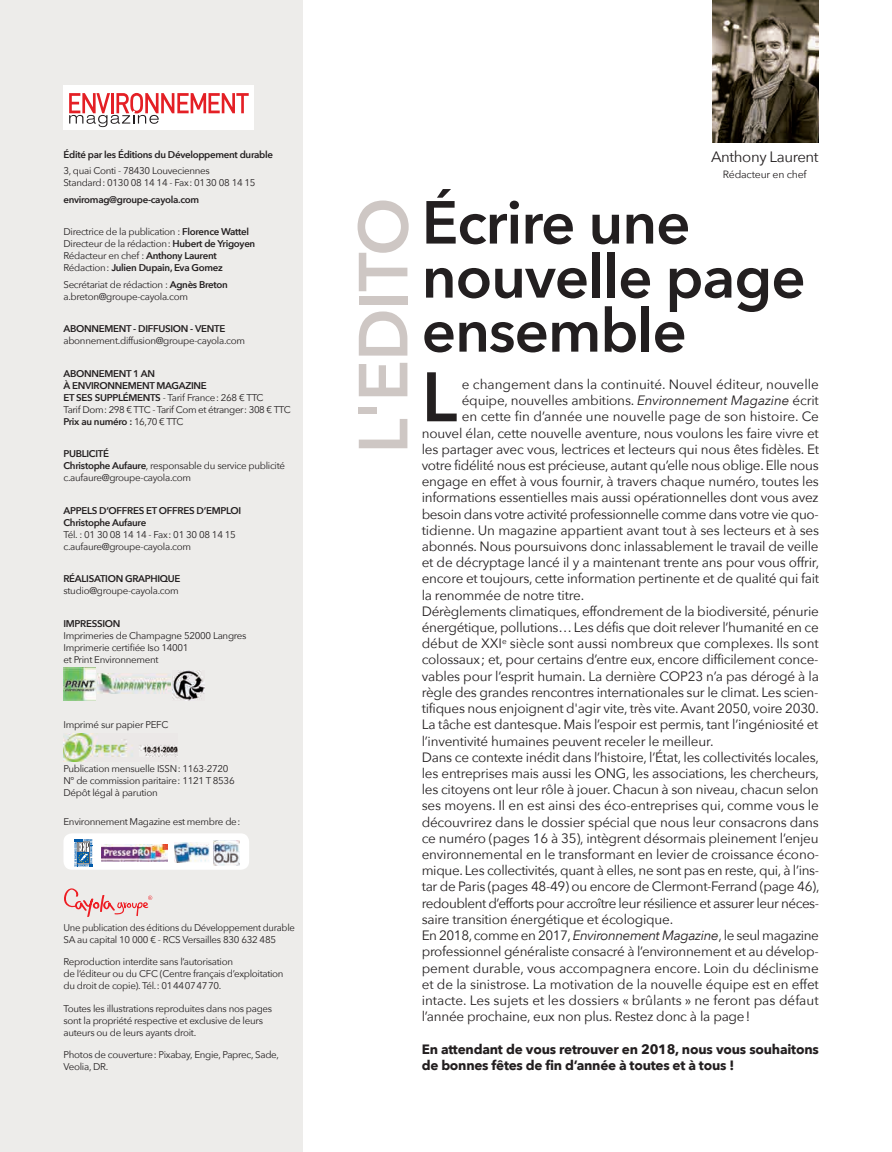
<style>
.page{position:relative;width:892px;height:1152px;background:#fff}
.page>*{position:absolute;margin:0;border:0;box-sizing:border-box;transform-origin:0 0}
.t1{font:600 69.15px "Avenir Next";color:#231f20}
.t2{font:600 68.7px "Avenir Next";letter-spacing:-.02em;color:#cec7c4}
.t3{font:600 60px/54px "Avenir Next";letter-spacing:-.02em;color:#231f20}
.t4{font:15px "Avenir Next";letter-spacing:-.03em;color:#231f20}
.t5{font:13.5px "Avenir Next";letter-spacing:-.02em;color:#231f20}
.t6{font:13.5px "Avenir Next";color:#231f20}
.t7{font:700 13.5px/16.2px "Avenir Next";letter-spacing:-.015em;color:#231f20}
.t8{font:10.5px "Avenir Next";letter-spacing:-.02em;color:#231f20}
.t9{font:9.75px/12px "Avenir Next";letter-spacing:-.03em;color:#231f20}
.t10{font:600 9.75px/12px "Avenir Next";letter-spacing:-.03em;color:#231f20}
.s1{font-weight:600}
.s2{font-style:italic}
</style>
<div class="page">
<div style="left:0;top:0;width:302px;height:1151px;background:#edecea"></div>
<div style="left:63px;top:86px;width:191px;height:44px;background:#fff"></div>
<svg style="left:69px;top:93px;width:179px;height:34px"></svg>
<img style="left:63px;top:667px;width:33px;height:33px">
<img style="left:172px;top:670px;width:32px;height:30px">
<img style="left:97px;top:673px;width:73px;height:20px">
<img style="left:63px;top:733px;width:115px;height:27px">
<div style="left:63px;top:833px;width:186px;height:36px;background:#fff;border-radius:9px"></div>
<img style="left:213px;top:840px;width:26px;height:25px">
<img style="left:174px;top:842px;width:35px;height:20px">
<svg style="left:74px;top:839px;width:18px;height:27px"></svg>
<img style="left:101px;top:844px;width:66px;height:17px">
<svg style="left:64px;top:888px;width:88px;height:29px"></svg>
<img style="left:712px;top:0;width:106px;height:142px">
<p class="t10" style="left:63px;top:149px;width:211px">Édité par les Éditions du Développement durable</p>
<p class="t9" style="left:63px;top:165px;width:193px">3, quai Conti - 78430 Louveciennes<br>Standard : 0130 08 14 14 - Fax : 01 30 08 14 15</p>
<p class="t10" style="left:63px;top:193px;width:137px">enviromag@groupe-cayola.com</p>
<p class="t9" style="left:63px;top:226px;width:193px">Directrice de la publication : <span class="s1">Florence Wattel </span>Directeur de la rédaction : <span class="s1">Hubert de Yrigoyen </span>Rédacteur en chef : <span class="s1">Anthony Laurent </span>Rédaction : <span class="s1">Julien Dupain, Eva Gomez</span></p>
<p class="t9" style="left:63px;top:278px;width:166px">Secrétariat de rédaction : <span class="s1">Agnès Breton </span>a.breton@groupe-cayola.com</p>
<p class="t10" style="left:63px;top:322px;width:163px">ABONNEMENT - DIFFUSION - VENTE</p>
<p class="t9" style="left:63px;top:334px;width:183px">abonnement.diffusion@groupe-cayola.com</p>
<p class="t9" style="left:63px;top:367px;width:229px"><span class="s1">ABONNEMENT 1 AN<br>À ENVIRONNEMENT MAGAZINE<br>ET SES SUPPLÉMENTS</span> - Tarif France : 268 € TTC<br>Tarif Dom : 298 € TTC - Tarif Com et étranger : 308 € TTC<br><span class="s1">Prix au numéro :</span> 16,70 € TTC</p>
<p class="t9" style="left:63px;top:447px;width:223px"><span class="s1">PUBLICITÉ<br>Christophe Aufaure</span>, responsable du service publicité c.aufaure@groupe-cayola.com</p>
<p class="t10" style="left:63px;top:504px;width:179px">APPELS D’OFFRES ET OFFRES D’EMPLOI<br>Christophe Aufaure</p>
<p class="t9" style="left:63px;top:528px;width:174px">Tél. : 01 30 08 14 14 - Fax : 01 30 08 14 15 c.aufaure@groupe-cayola.com</p>
<p class="t10" style="left:63px;top:572px;width:119px">RÉALISATION GRAPHIQUE</p>
<p class="t9" style="left:63px;top:585px;width:117px">studio@groupe-cayola.com</p>
<p class="t10" style="left:63px;top:617px;width:58px">IMPRESSION</p>
<p class="t9" style="left:63px;top:629px;width:184px">Imprimeries de Champagne 52000 Langres<br>Imprimerie certifiée Iso 14001<br>et Print Environnement</p>
<p class="t9" style="left:63px;top:718px;width:106px">Imprimé sur papier PEFC</p>
<p class="t9" style="left:63px;top:762px;width:173px">Publication mensuelle ISSN : 1163-2720<br>N° de commission paritaire : 1121 T 8536<br>Dépôt légal à parution</p>
<p class="t9" style="left:63px;top:815px;width:178px">Environnement Magazine est membre de :</p>
<p class="t9" style="left:63px;top:920px;width:233px">Une publication des éditions du Développement durable<br>SA au capital 10 000 € - RCS Versailles 830 632 485</p>
<p class="t9" style="left:63px;top:955px;width:221px">Reproduction interdite sans l’autorisation<br>de l’éditeur ou du CFC (Centre français d’exploitation du droit de copie). Tél. : 01 44 07 47 70.</p>
<p class="t9" style="left:63px;top:1001px;width:210px">Toutes les illustrations reproduites dans nos pages sont la propriété respective et exclusive de leurs auteurs ou de leurs ayants droit.</p>
<p class="t9" style="left:63px;top:1048px;width:217px">Photos de couverture : Pixabay, Engie, Paprec, Sade,<br>Veolia, DR.</p>
<p class="t4" style="left:710px;top:148px;width:109px">Anthony Laurent</p>
<p class="t8" style="left:722px;top:168px;width:85px">Rédacteur en chef</p>
<h2 class="t2" style="left:341px;top:453px;width:257px;rotate:-90deg">L'EDITO</h2>
<h3 class="t3" style="left:421px;top:195px;width:385px">Écrire une nouvelle page ensemble</h3>
<h1 class="t1" style="left:421px;top:355px;width:37px">L</h1>
<p class="t5" style="left:461px;top:376px;width:358px">e changement dans la continuité. Nouvel éditeur, nouvelle</p>
<p class="t5" style="left:461px;top:392px;width:358px">équipe, nouvelles ambitions. <span class="s2">Environnement Magazine</span> écrit</p>
<p class="t6" style="left:461px;top:408px;width:358px">en cette fin d’année une nouvelle page de son histoire. Ce</p>
<p class="t5" style="left:421px;top:424px;width:398px">nouvel élan, cette nouvelle aventure, nous voulons les faire vivre et</p>
<p class="t5" style="left:421px;top:441px;width:399px">les partager avec vous, lectrices et lecteurs qui nous êtes fidèles. Et</p>
<p class="t5" style="left:421px;top:457px;width:398px">votre fidélité nous est précieuse, autant qu’elle nous oblige. Elle nous</p>
<p class="t5" style="left:421px;top:473px;width:398px">engage en effet à vous fournir, à travers chaque numéro, toutes les</p>
<p class="t5" style="left:421px;top:489px;width:398px">informations essentielles mais aussi opérationnelles dont vous avez</p>
<p class="t5" style="left:421px;top:505px;width:398px">besoin dans votre activité professionnelle comme dans votre vie quo-</p>
<p class="t5" style="left:421px;top:522px;width:399px">tidienne. Un magazine appartient avant tout à ses lecteurs et à ses</p>
<p class="t5" style="left:421px;top:538px;width:398px">abonnés. Nous poursuivons donc inlassablement le travail de veille</p>
<p class="t5" style="left:421px;top:554px;width:399px">et de décryptage lancé il y a maintenant trente ans pour vous offrir,</p>
<p class="t5" style="left:421px;top:570px;width:399px">encore et toujours, cette information pertinente et de qualité qui fait</p>
<p class="t5" style="left:421px;top:586px;width:164px">la renommée de notre titre.</p>
<p class="t5" style="left:421px;top:603px;width:398px">Dérèglements climatiques, effondrement de la biodiversité, pénurie</p>
<p class="t5" style="left:421px;top:619px;width:398px">énergétique, pollutions… Les défis que doit relever l’humanité en ce</p>
<p class="t5" style="left:421px;top:635px;width:398px">début de XXI<sup>e</sup> siècle sont aussi nombreux que complexes. Ils sont</p>
<p class="t5" style="left:421px;top:651px;width:398px">colossaux ; et, pour certains d’entre eux, encore difficilement conce-</p>
<p class="t5" style="left:421px;top:667px;width:398px">vables pour l’esprit humain. La dernière COP23 n’a pas dérogé à la</p>
<p class="t5" style="left:421px;top:684px;width:398px">règle des grandes rencontres internationales sur le climat. Les scien-</p>
<p class="t5" style="left:421px;top:700px;width:398px">tifiques nous enjoignent d'agir vite, très vite. Avant 2050, voire 2030.</p>
<p class="t5" style="left:421px;top:716px;width:398px">La tâche est dantesque. Mais l’espoir est permis, tant l’ingéniosité et</p>
<p class="t5" style="left:421px;top:732px;width:293px">l’inventivité humaines peuvent receler le meilleur.</p>
<p class="t5" style="left:421px;top:748px;width:398px">Dans ce contexte inédit dans l’histoire, l’État, les collectivités locales,</p>
<p class="t5" style="left:421px;top:765px;width:399px">les entreprises mais aussi les ONG, les associations, les chercheurs,</p>
<p class="t5" style="left:421px;top:781px;width:398px">les citoyens ont leur rôle à jouer. Chacun à son niveau, chacun selon</p>
<p class="t5" style="left:421px;top:797px;width:398px">ses moyens. Il en est ainsi des éco-entreprises qui, comme vous le</p>
<p class="t5" style="left:421px;top:813px;width:398px">découvrirez dans le dossier spécial que nous leur consacrons dans</p>
<p class="t5" style="left:421px;top:829px;width:398px">ce numéro (pages 16 à 35), intègrent désormais pleinement l’enjeu</p>
<p class="t5" style="left:421px;top:846px;width:398px">environnemental en le transformant en levier de croissance écono-</p>
<p class="t5" style="left:421px;top:862px;width:399px">mique. Les collectivités, quant à elles, ne sont pas en reste, qui, à l’ins-</p>
<p class="t5" style="left:421px;top:878px;width:399px">tar de Paris (pages 48-49) ou encore de Clermont-Ferrand (page 46),</p>
<p class="t5" style="left:421px;top:894px;width:399px">redoublent d’efforts pour accroître leur résilience et assurer leur néces-</p>
<p class="t5" style="left:421px;top:910px;width:253px">saire transition énergétique et écologique.</p>
<p class="t5" style="left:421px;top:927px;width:398px">En 2018, comme en 2017, <span class="s2">Environnement Magazine</span>, le seul magazine</p>
<p class="t5" style="left:421px;top:943px;width:398px">professionnel généraliste consacré à l’environnement et au dévelop-</p>
<p class="t5" style="left:421px;top:959px;width:398px">pement durable, vous accompagnera encore. Loin du déclinisme</p>
<p class="t5" style="left:421px;top:975px;width:398px">et de la sinistrose. La motivation de la nouvelle équipe est en effet</p>
<p class="t6" style="left:421px;top:991px;width:398px">intacte. Les sujets et les dossiers « brûlants » ne feront pas défaut</p>
<p class="t5" style="left:421px;top:1008px;width:330px">l’année prochaine, eux non plus. Restez donc à la page !</p>
<p class="t7" style="left:421px;top:1040px;width:398px">En attendant de vous retrouver en 2018, nous vous souhaitons de bonnes fêtes de fin d’année à toutes et à tous !</p>
</div>
